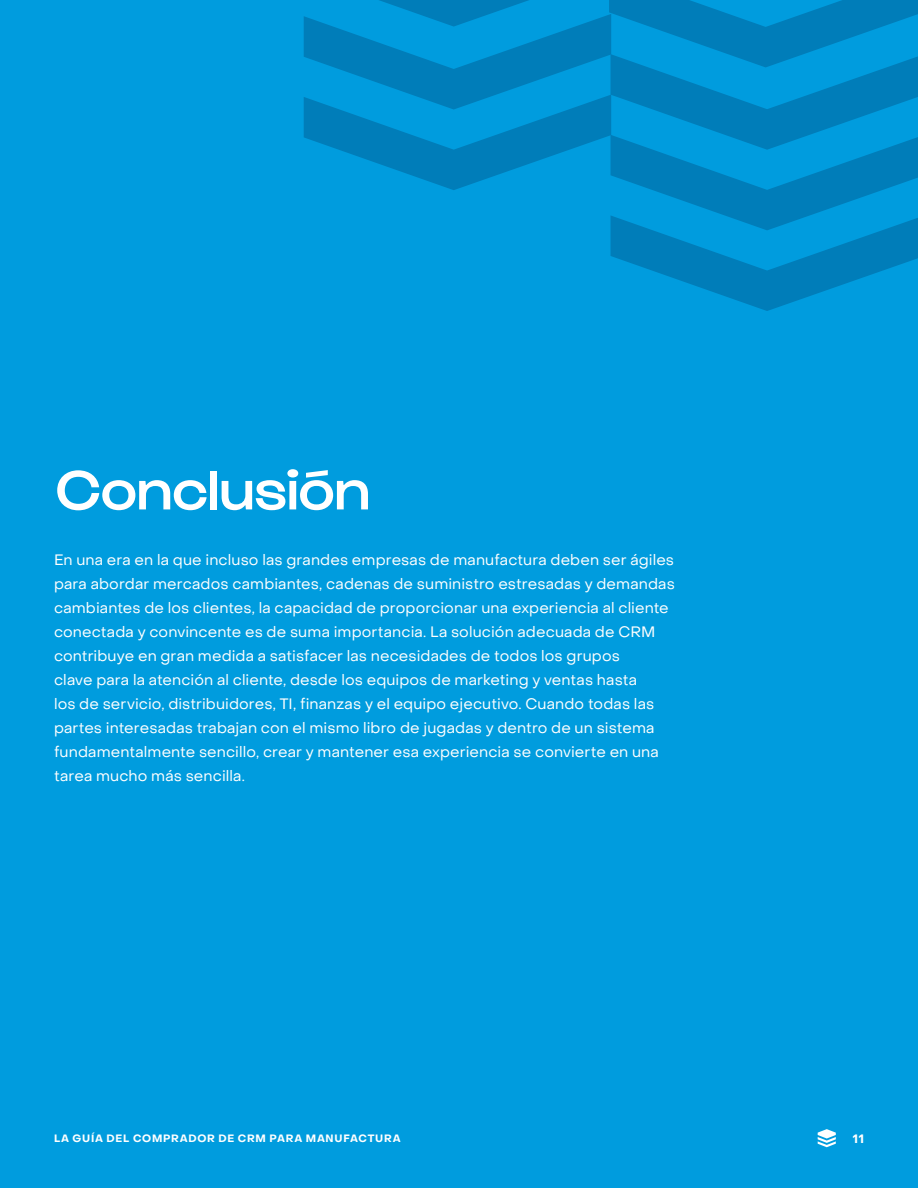
<style>
.page{position:relative;width:918px;height:1188px;background:#009cde}
.page>*{position:absolute;margin:0;border:0;box-sizing:border-box;transform-origin:0 0}
.t1{font:500 57px "Gustavo";color:#fff}
.t2{font:15px/24px "Object Sans";letter-spacing:.01em;color:#fff}
.t3{font:700 12px "Object Sans";color:#fff}
.t4{font:700 10.5px "Object Sans";letter-spacing:.07em;color:#fff}
</style>
<div class="page">
<svg style="left:304px;top:0;width:614px;height:311px"></svg>
<svg style="left:818px;top:1129px;width:18px;height:18px"></svg>
<h1 class="t1" style="left:56px;top:457px;width:316px">Conclusión</h1>
<p class="t2" style="left:54px;top:548px;width:622px">En una era en la que incluso las grandes empresas de manufactura deben ser ágiles para abordar mercados cambiantes, cadenas de suministro estresadas y demandas cambiantes de los clientes, la capacidad de proporcionar una experiencia al cliente conectada y convincente es de suma importancia. La solución adecuada de CRM contribuye en gran medida a satisfacer las necesidades de todos los grupos<br>clave para la atención al cliente, desde los equipos de marketing y ventas hasta<br>los de servicio, distribuidores, TI, finanzas y el equipo ejecutivo. Cuando todas las partes interesadas trabajan con el mismo libro de jugadas y dentro de un sistema fundamentalmente sencillo, crear y mantener esa experiencia se convierte en una tarea mucho más sencilla.</p>
<p class="t4" style="left:54px;top:1132px;width:348px">LA GUÍA DEL COMPRADOR DE CRM PARA MANUFACTURA</p>
<p class="t3" style="left:853px;top:1131px;width:13px">11</p>
</div>
